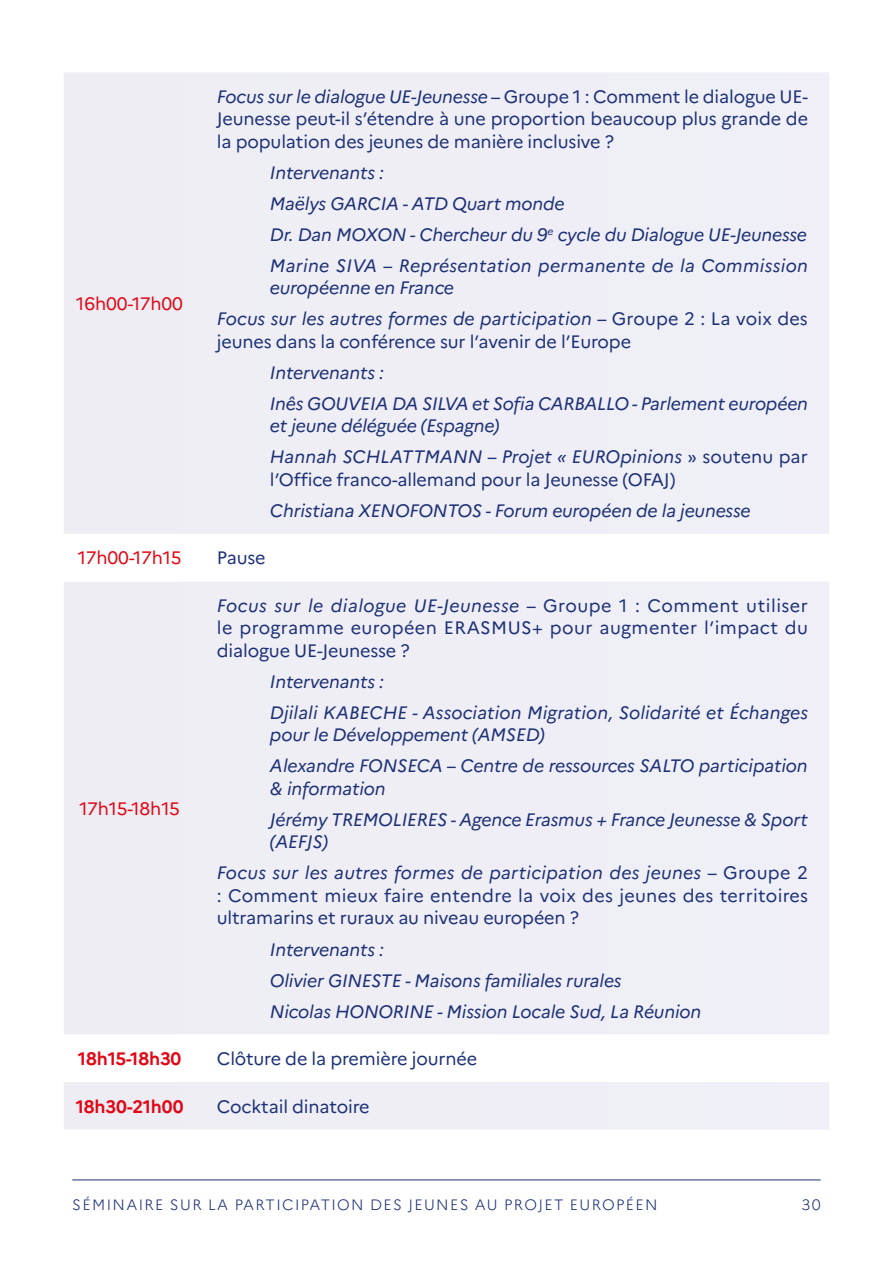
<style>
.page{position:relative;width:893px;height:1263px;background:#fff}
.page>*{position:absolute;margin:0;border:0;box-sizing:border-box;transform-origin:0 0}
.Texte{font:18px/22.5px "Marianne";letter-spacing:-.01em;color:#1d3176;text-align:justify}
.Texte-2{font:italic 18px/22.5px "Marianne";letter-spacing:-.01em;color:#1d3176}
.Texte-3{font:italic 18px/22.5px "Marianne";letter-spacing:.015em;color:#1d3176}
.Texte-4{font:18px "Marianne";letter-spacing:-.01em;color:#e30613}
.Texte-5{font:700 18px "Marianne";letter-spacing:-.01em;color:#e30613}
.t1{font:300 15px "Marianne";letter-spacing:.09em;color:#1d3176}
.s1{font-style:italic}
</style>
<div class="page">
<hr style="left:72px;top:1179px;width:749px;height:1px;background:#1d3176">
<div style="left:64px;top:72px;width:765px;height:1057px;background:#efeef5"></div>
<svg style="left:64px;top:534px;width:765px;height:548px;fill:#efeef6"></svg>
<p class="Texte-4" style="left:76px;top:292px;width:108px">16h00-17h00</p>
<p class="Texte" style="left:217px;top:85px;width:593px"><span class="s1">Focus sur le dialogue UE-Jeunesse</span> – Groupe 1 : Comment le dialogue UE-Jeunesse peut-il s’étendre à une proportion beaucoup plus grande de la population des jeunes de manière inclusive ?</p>
<p class="Texte-2" style="left:270px;top:161px;width:116px">Intervenants :</p>
<p class="Texte-2" style="left:270px;top:192px;width:296px">Maëlys GARCIA - ATD Quart monde</p>
<p class="Texte-2" style="left:270px;top:223px;width:539px">Dr. Dan MOXON - Chercheur du 9<sup>e</sup> cycle du Dialogue UE-Jeunesse</p>
<p class="Texte-3" style="left:270px;top:254px;width:539px">Marine SIVA – Représentation permanente de la Commission européenne en France</p>
<p class="Texte" style="left:217px;top:308px;width:592px"><span class="s1">Focus sur les autres formes de participation</span> – Groupe 2 : La voix des jeunes dans la conférence sur l’avenir de l’Europe</p>
<p class="Texte-2" style="left:270px;top:361px;width:116px">Intervenants :</p>
<p class="Texte-2" style="left:270px;top:392px;width:540px">Inês GOUVEIA DA SILVA et Sofia CARBALLO - Parlement européen et jeune déléguée (Espagne)</p>
<p class="Texte" style="left:270px;top:446px;width:539px"><span class="s1">Hannah SCHLATTMANN – Projet « EUROpinions</span> » soutenu par l’Office franco-allemand pour la Jeunesse (OFAJ)</p>
<p class="Texte-2" style="left:270px;top:499px;width:482px">Christiana XENOFONTOS - Forum européen de la jeunesse</p>
<p class="Texte-4" style="left:78px;top:547px;width:105px">17h00-17h15</p>
<p class="Texte" style="left:217px;top:547px;width:50px">Pause</p>
<p class="Texte-4" style="left:79px;top:797px;width:102px">17h15-18h15</p>
<p class="Texte" style="left:217px;top:594px;width:593px"><span class="s1">Focus sur le dialogue UE-Jeunesse</span> – Groupe 1 : Comment utiliser le programme européen ERASMUS+ pour augmenter l’impact du dialogue UE-Jeunesse ?</p>
<p class="Texte-2" style="left:270px;top:670px;width:116px">Intervenants :</p>
<p class="Texte-2" style="left:270px;top:701px;width:540px">Djilali KABECHE - Association Migration, Solidarité et Échanges pour le Développement (AMSED)</p>
<p class="Texte-2" style="left:270px;top:755px;width:539px">Alexandre FONSECA – Centre de ressources SALTO participation &amp; information</p>
<p class="Texte-2" style="left:270px;top:808px;width:539px">Jérémy TREMOLIERES - Agence Erasmus + France Jeunesse &amp; Sport (AEFJS)</p>
<p class="Texte" style="left:217px;top:862px;width:593px"><span class="s1">Focus sur les autres formes de participation des jeunes</span> – Groupe 2 : Comment mieux faire entendre la voix des jeunes des territoires ultramarins et ruraux au niveau européen ?</p>
<p class="Texte-2" style="left:270px;top:938px;width:116px">Intervenants :</p>
<p class="Texte-2" style="left:270px;top:969px;width:353px">Olivier GINESTE - Maisons familiales rurales</p>
<p class="Texte-2" style="left:270px;top:1000px;width:433px">Nicolas HONORINE - Mission Locale Sud, La Réunion</p>
<p class="Texte-5" style="left:78px;top:1048px;width:105px">18h15-18h30</p>
<p class="Texte" style="left:217px;top:1047px;width:262px">Clôture de la première journée</p>
<p class="Texte-5" style="left:76px;top:1095px;width:109px">18h30-21h00</p>
<p class="Texte" style="left:217px;top:1095px;width:154px">Cocktail dinatoire</p>
<p class="t1" style="left:72px;top:1195px;width:587px">SÉMINAIRE SUR LA PARTICIPATION DES JEUNES AU PROJET EUROPÉEN</p>
<p class="t1" style="left:801px;top:1195px;width:21px">30</p>
</div>
